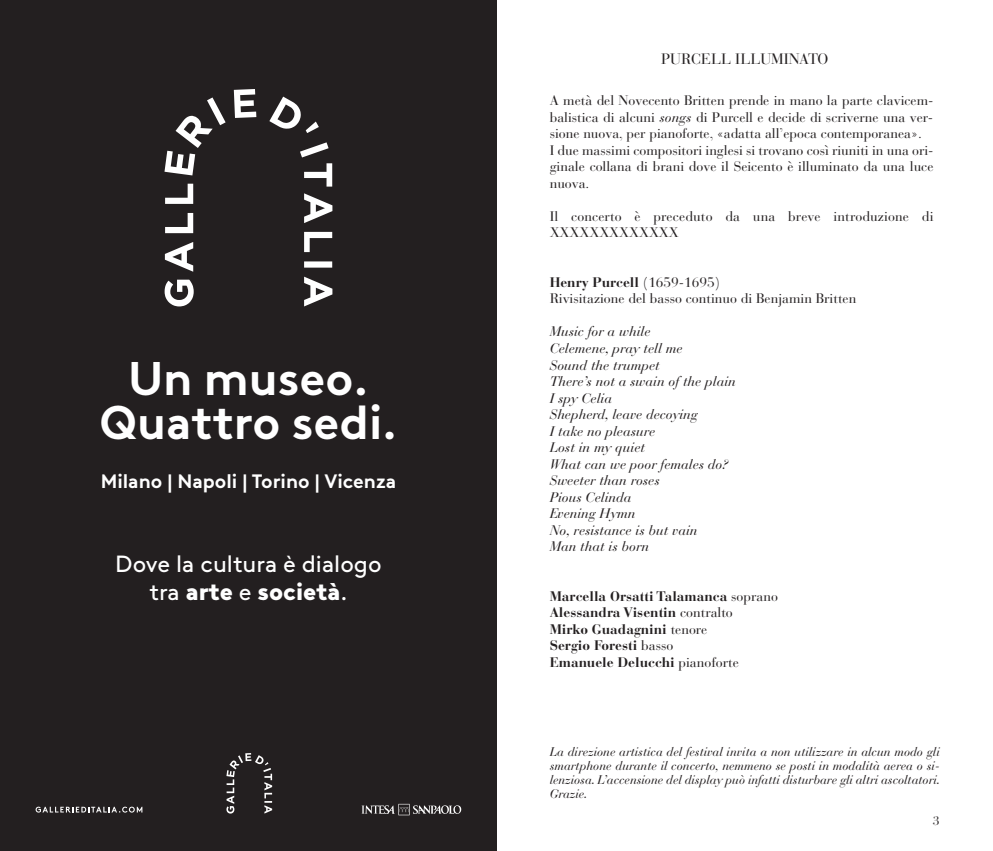
<style>
.page{position:relative;width:993px;height:851px;background:#fff}
.page>*{position:absolute;margin:0;border:0;box-sizing:border-box;transform-origin:0 0}
.t1{font:47.12px/43.8px "Brown LL Bold+JIUSLV";color:#fff;text-align:center}
.t2{font:23.38px "Brown LL Regular+ECFYXK";color:#fff}
.t3{font:23.38px "Brown LL Black+DQQYHO";color:#fff}
.t4{font:19.38px "Brown LL Bold+JIUSLV";color:#fff}
.t5{font:15px "Bauer Bodoni Std";color:#231f20}
.t6{font:13.75px/16.5px "Bauer Bodoni Std";color:#231f20}
.t7{font:italic 13.75px/16.5px "Bauer Bodoni Std";color:#231f20}
.t8{font:700 13.75px/16.5px "Bauer Bodoni Std";color:#231f20}
.t9{font:italic 12.5px/13.8px "Bauer Bodoni Std";color:#231f20;text-align:justify}
.t10{font:12.5px "Bauer Bodoni Std";color:#231f20}
.s1{font-family:"Brown LL Regular+ECFYXK"}
.s2{font-style:italic}
.s3{font-weight:700}
.s4{font-weight:400}
</style>
<div class="page">
<div style="left:0;top:0;width:496px;height:850px;background:#231f20"></div>
<svg style="left:226px;top:753px;width:46px;height:60px"></svg>
<svg style="left:361px;top:803px;width:100px;height:12px"></svg>
<svg style="left:36px;top:806px;width:106px;height:6px"></svg>
<svg style="left:164px;top:89px;width:168px;height:217px"></svg>
<svg style="left:247px;top:224px;width:3px;height:5px"></svg>
<h1 class="t1" style="left:99px;top:362px;width:299px">Un museo.<br>Quattro sedi.</h1>
<h3 class="t4" style="left:101px;top:474px;width:297px">Milano | Napoli | Torino | Vicenza</h3>
<h2 class="t2" style="left:115px;top:555px;width:268px">Dove la cultura è dialogo</h2>
<h2 class="t3" style="left:149px;top:583px;width:199px"><span class="s1">tra</span> arte <span class="s1">e</span> società<span class="s1">.</span></h2>
<p class="t5" style="left:660px;top:54px;width:169px">PURCELL ILLUMINATO</p>
<p class="t6" style="left:549px;top:94px;width:385px">A metà del Novecento Britten prende in mano la parte clavicem&shy;balistica di alcuni <span class="s2">songs</span> di Purcell e decide di scriverne una ver&shy;sione nuova, per pianoforte, «adatta all’epoca contemporanea».<br>I due massimi compositori inglesi si trovano così riuniti in una ori&shy;ginale collana di brani dove il Seicento è illuminato da una luce nuova.</p>
<p class="t6" style="left:549px;top:210px;width:385px">Il concerto è preceduto da una breve introduzione di<br>XXXXXXXXXXXXX</p>
<p class="t6" style="left:549px;top:276px;width:308px"><span class="s3">Henry Purcell</span> (1659-1695)<br>Rivisitazione del basso continuo di Benjamin Britten</p>
<p class="t7" style="left:549px;top:325px;width:187px">Music for a while<br>Celemene, pray tell me<br>Sound the trumpet<br>There’s not a swain of the plain<br>I spy Celia<br>Shepherd, leave decoying<br>I take no pleasure<br>Lost in my quiet<br>What can we poor females do?<br>Sweeter than roses<br>Pious Celinda<br>Evening Hymn<br>No, resistance is but vain<br>Man that is born</p>
<p class="t8" style="left:549px;top:589px;width:230px">Marcella Orsatti Talamanca <span class="s4">soprano<br></span>Alessandra Visentin <span class="s4">contralto<br></span>Mirko Guadagnini <span class="s4">tenore<br></span>Sergio Foresti <span class="s4">basso<br></span>Emanuele Delucchi <span class="s4">pianoforte</span></p>
<p class="t9" style="left:549px;top:746px;width:392px">La direzione artistica del festival invita a non utilizzare in alcun modo gli smartphone durante il concerto, nemmeno se posti in modalità aerea o si&shy;lenziosa. L’accensione del display può infatti disturbare gli altri ascoltatori.<br>Grazie.</p>
<p class="t10" style="left:932px;top:815px;width:8px">3</p>
</div>
